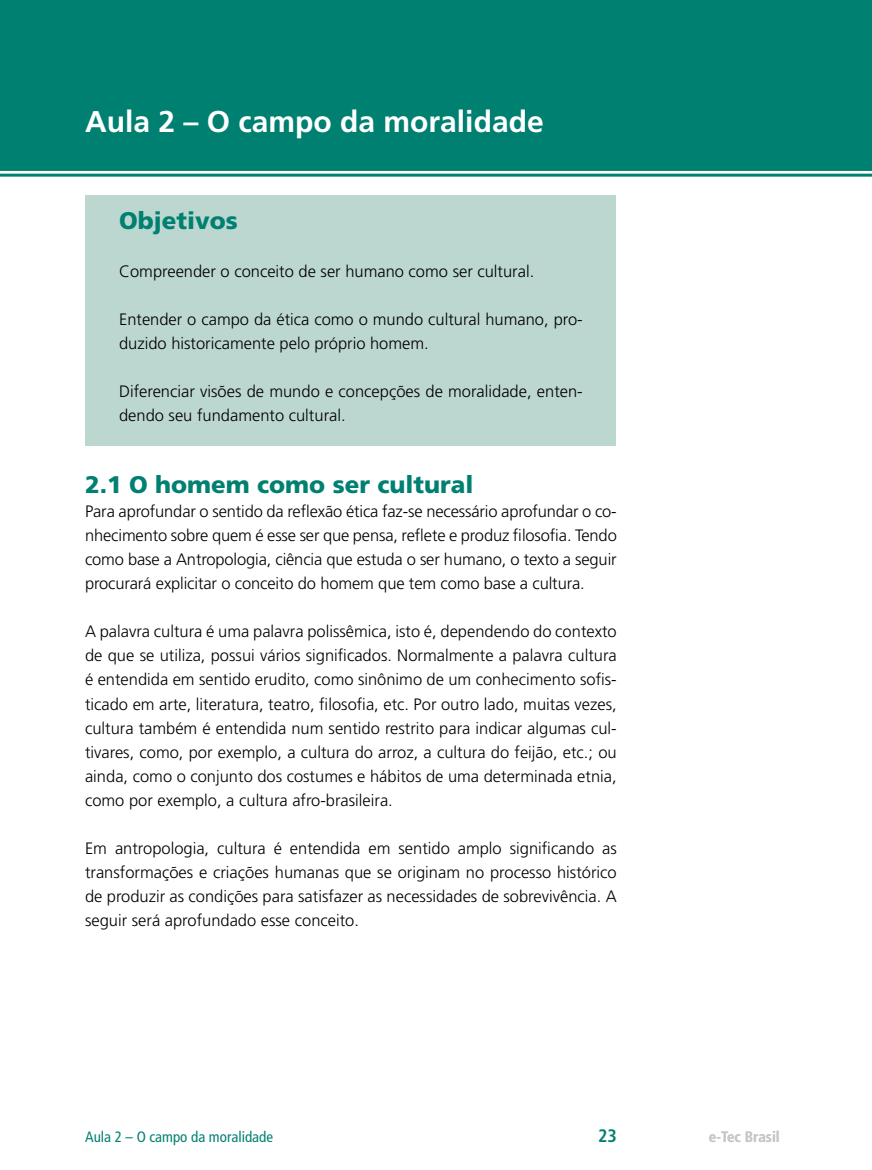
<style>
.page{position:relative;width:872px;height:1170px;background:#fff}
.page>*{position:absolute;margin:0;border:0;box-sizing:border-box;transform-origin:0 0}
.t1{font:700 30px "Frutiger LT Std";color:#fff}
.t2{font:900 24px "Frutiger LT Std";color:#008071}
.t3{font:700 condensed 18px "Frutiger LT Std";color:#008071}
.t4{font:300 16.5px/24px "Frutiger LT Std";color:#000;text-align:justify}
.t5{font:condensed 15px "Frutiger LT Std";color:#008071}
.t6{font:700 condensed 15px "Frutiger LT Std";color:#c6c7c8}
</style>
<div class="page">
<div style="left:0;top:0;width:872px;height:171px;background:#008071"></div>
<hr style="left:0;top:174px;width:872px;height:3px;background:#008071">
<div style="left:86px;top:195px;width:530px;height:250px;background:#bcd6d0"></div>
<h1 class="t1" style="left:85px;top:103px;width:460px">Aula 2 – O campo da moralidade</h1>
<h2 class="t2" style="left:119px;top:206px;width:120px">Objetivos</h2>
<p class="t4" style="left:119px;top:260px;width:417px">Compreender o conceito de ser humano como ser cultural.</p>
<p class="t4" style="left:119px;top:308px;width:465px">Entender o campo da ética como o mundo cultural humano, pro&shy;duzido historicamente pelo próprio homem.</p>
<p class="t4" style="left:119px;top:380px;width:465px">Diferenciar visões de mundo e concepções de moralidade, enten&shy;dendo seu fundamento cultural.</p>
<h2 class="t2" style="left:85px;top:470px;width:390px">2.1 O homem como ser cultural</h2>
<p class="t4" style="left:85px;top:500px;width:533px">Para aprofundar o sentido da reflexão ética faz-se necessário aprofundar o co&shy;nhecimento sobre quem é esse ser que pensa, reflete e produz filosofia. Tendo como base a Antropologia, ciência que estuda o ser humano, o texto a seguir procurará explicitar o conceito do homem que tem como base a cultura.</p>
<p class="t4" style="left:85px;top:620px;width:533px">A palavra cultura é uma palavra polissêmica, isto é, dependendo do contexto de que se utiliza, possui vários significados. Normalmente a palavra cultura é entendida em sentido erudito, como sinônimo de um conhecimento sofis&shy;ticado em arte, literatura, teatro, filosofia, etc. Por outro lado, muitas vezes, cultura também é entendida num sentido restrito para indicar algumas cul&shy;tivares, como, por exemplo, a cultura do arroz, a cultura do feijão, etc.; ou ainda, como o conjunto dos costumes e hábitos de uma determinada etnia, como por exemplo, a cultura afro-brasileira.</p>
<p class="t4" style="left:85px;top:836px;width:533px">Em antropologia, cultura é entendida em sentido amplo significando as transformações e criações humanas que se originam no processo histórico de produzir as condições para satisfazer as necessidades de sobrevivência. A seguir será aprofundado esse conceito.</p>
<p class="t5" style="left:85px;top:1127px;width:189px">Aula 2 – O campo da moralidade</p>
<p class="t3" style="left:598px;top:1124px;width:20px">23</p>
<p class="t6" style="left:709px;top:1127px;width:72px">e-Tec Brasil</p>
</div>
